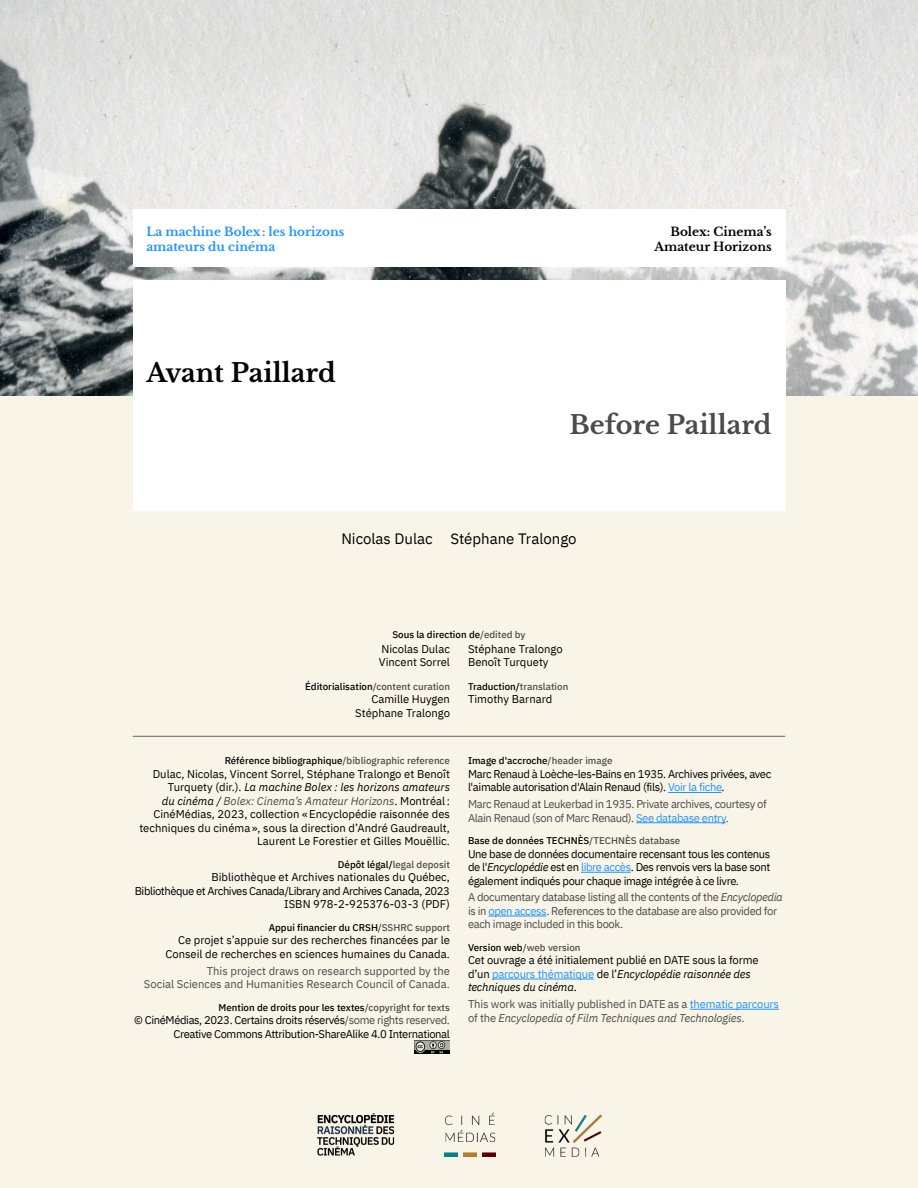
<style>
.page{position:relative;width:918px;height:1188px;background:#f8f4e8}
.page>*{position:absolute;margin:0;border:0;box-sizing:border-box;transform-origin:0 0}
.t1{font:700 25.5px "Libre Baskerville";color:#4b4b4b}
.t2{font:700 25.5px "Libre Baskerville";color:#000}
.t3{font:15px "IBM Plex Sans";color:#000}
.t4{font:700 12px/14.4px "Libre Baskerville";color:#1f95ff}
.t5{font:700 12px/14.4px "Libre Baskerville";color:#000;text-align:right}
.t6{font:11.25px/13.5px "IBM Plex Sans";letter-spacing:-.005em;color:#000;text-align:right}
.t7{font:11.25px/13.5px "IBM Plex Sans";letter-spacing:-.035em;color:#4b4b4b}
.t8{font:11.25px/13.5px "IBM Plex Sans";letter-spacing:-.035em;color:#000;text-align:right}
.t9{font:11.25px/13.5px "IBM Plex Sans";letter-spacing:-.015em;color:#4b4b4b}
.t10{font:11.25px/13.5px "IBM Plex Sans";color:#4b4b4b;text-align:right}
.t11{font:500 9.75px "IBM Plex Sans";color:#000}
.t12{font:500 9.75px "IBM Plex Sans";color:#4b4b4b}
.s1{color:#4b4b4b}
.s2{font-style:italic}
.s3{font-style:italic;color:#4b4b4b}
.s4{color:#000}
.s5{color:#1f95ff}
</style>
<div class="page">
<img style="left:444px;top:1113px;width:51px;height:43px">
<img style="left:544px;top:1114px;width:58px;height:43px">
<img style="left:317px;top:1113px;width:78px;height:43px">
<img style="left:0;top:0;width:918px;height:396px">
<img style="left:415px;top:1041px;width:35px;height:12px">
<hr style="left:668px;top:792px;width:54px;height:1px;background:#1f95ff">
<hr style="left:636px;top:822px;width:90px;height:1px;background:#1f95ff">
<hr style="left:581px;top:872px;width:50px;height:1px;background:#1f95ff">
<hr style="left:488px;top:916px;width:58px;height:1px;background:#1f95ff">
<hr style="left:492px;top:979px;width:102px;height:1px;background:#1f95ff">
<hr style="left:690px;top:1009px;width:89px;height:1px;background:#1f95ff">
<hr style="left:133px;top:736px;width:652px;height:1px;background:#646464">
<div style="left:133px;top:281px;width:652px;height:230px;background:#fff"></div>
<div style="left:133px;top:209px;width:652px;height:58px;background:#fff"></div>
<p class="t4" style="left:146px;top:225px;width:200px">La machine Bolex: les horizons amateurs du cinéma</p>
<p class="t5" style="left:654px;top:225px;width:119px">Bolex: Cinema s’<br>Amateur Horizons</p>
<h1 class="t2" style="left:146px;top:358px;width:191px">Avant Paillard</h1>
<h1 class="t1" style="left:570px;top:410px;width:204px">Before Paillard</h1>
<h2 class="t3" style="left:341px;top:527px;width:93px">Nicolas Dulac</h2>
<h2 class="t3" style="left:450px;top:527px;width:128px">Stéphane Tralongo</h2>
<p class="t11" style="left:392px;top:627px;width:135px">Sous la direction de<span class="s1">/edited by</span></p>
<p class="t6" style="left:379px;top:641px;width:73px;text-align:left">Nicolas Dulac<br>Vincent Sorrel</p>
<p class="t6" style="left:468px;top:641px;width:96px;text-align:left">Stéphane Tralongo<br>Benoît Turquety</p>
<p class="t11" style="left:305px;top:678px;width:146px">Éditorialisation<span class="s1">/content curation</span></p>
<p class="t6" style="left:355px;top:691px;width:96px">Camille Huygen<br>Stéphane Tralongo</p>
<p class="t11" style="left:225px;top:753px;width:227px">Référence bibliographique<span class="s1">/bibliographic reference</span></p>
<p class="t6" style="left:139px;top:766px;width:312px">Dulac, Nicolas, Vincent Sorrel, Stéphane Tralongo et Benoît Turquety (dir .). <span class="s2">La machine Bolex : les horizons amateurs<br>du cinéma /</span> <span class="s3">Bolex: Cinema s’ Amateur Horizons</span>. Montréal:<br>CinéMédias, 2023, collection «Encyclopédie raisonnée des techniques du cinéma ,» sous la direction ’d André Gaudreault, Laurent Le Forestier et Gilles Mouëllic.</p>
<p class="t12" style="left:338px;top:857px;width:114px"><span class="s4">Dépôt légal/</span>legal deposit</p>
<p class="t6" style="left:135px;top:870px;width:317px">Bibliothèque et Archives nationales du Québec,<br>Bibliothèque et Archives Canada/Library and Archives Canada, 2023<br>ISBN 978-2-925376-03-3 (PDF(</p>
<p class="t11" style="left:269px;top:920px;width:183px">Appui financier du CRSH<span class="s1">/SSHRC support</span></p>
<p class="t6" style="left:165px;top:933px;width:286px">Ce projet ’s appuie sur des recherches financées par le<br>Conseil de recherches en sciences humaines du Canada.</p>
<p class="t10" style="left:144px;top:963px;width:308px">This project draws on research supported by the<br>Social Sciences and Humanities Research Council of Canada.</p>
<p class="t11" style="left:218px;top:1000px;width:233px">Mention de droits pour les textes<span class="s1">/copyright for texts</span></p>
<p class="t8" style="left:134px;top:1013px;width:317px">© CinéMédias, 2023. Certains droits réservés<span class="s1">/some rights reserved.<br></span>Creative Commons Attribution-ShareAlike 4.0 International</p>
<p class="t11" style="left:468px;top:678px;width:102px">Traduction/<span class="s1">translation</span></p>
<p class="t6" style="left:468px;top:691px;width:86px">Timothy Barnard</p>
<p class="t11" style="left:468px;top:753px;width:146px">Image 'd accroche<span class="s1">/header image</span></p>
<p class="t8" style="left:468px;top:766px;width:305px;text-align:left">Marc Renaud à Loèche-les-Bains en 1935. Archives privées, avec 'l aimable autorisation 'd Alain Renaud (fils .) <span class="s5">Voir la fiche</span>.</p>
<p class="t7" style="left:468px;top:797px;width:300px">Marc Renaud at Leukerbad in 1935. Private archives, courtesy of<br>Alain Renaud (son of Marc Renaud .) <span class="s5">See database entry</span>.</p>
<p class="t11" style="left:468px;top:833px;width:214px">Base de données TECHNÈS<span class="s1">/TECHNÈS database</span></p>
<p class="t6" style="left:468px;top:846px;width:304px;text-align:justify">Une base de données documentaire recensant tous les contenus de 'l <span class="s2">Encyclopédie</span> est en <span class="s5">libre accès</span>. Des renvois vers la base sont également indiqués pour chaque image intégrée à ce livre.</p>
<p class="t7" style="left:468px;top:890px;width:316px">A documentary database listing all the contents of the <span class="s2">Encyclopedia </span>is in <span class="s5">open access</span>. References to the database are also provided for each image included in this book.</p>
<p class="t12" style="left:468px;top:940px;width:114px"><span class="s4">Version web</span>/web version</p>
<p class="t6" style="left:468px;top:953px;width:292px;text-align:left">Cet ouvrage a été initialement publié en DATE sous la forme ’d un <span class="s5">parcours thématique</span> de ’l <span class="s2">Encyclopédie raisonnée des techniques du cinéma</span>.</p>
<p class="t9" style="left:468px;top:997px;width:313px">This work was initially published in DATE as a <span class="s5">thematic parcours </span>of the <span class="s2">Encyclopedia of Film Techniques and Technologies</span>.</p>
</div>
